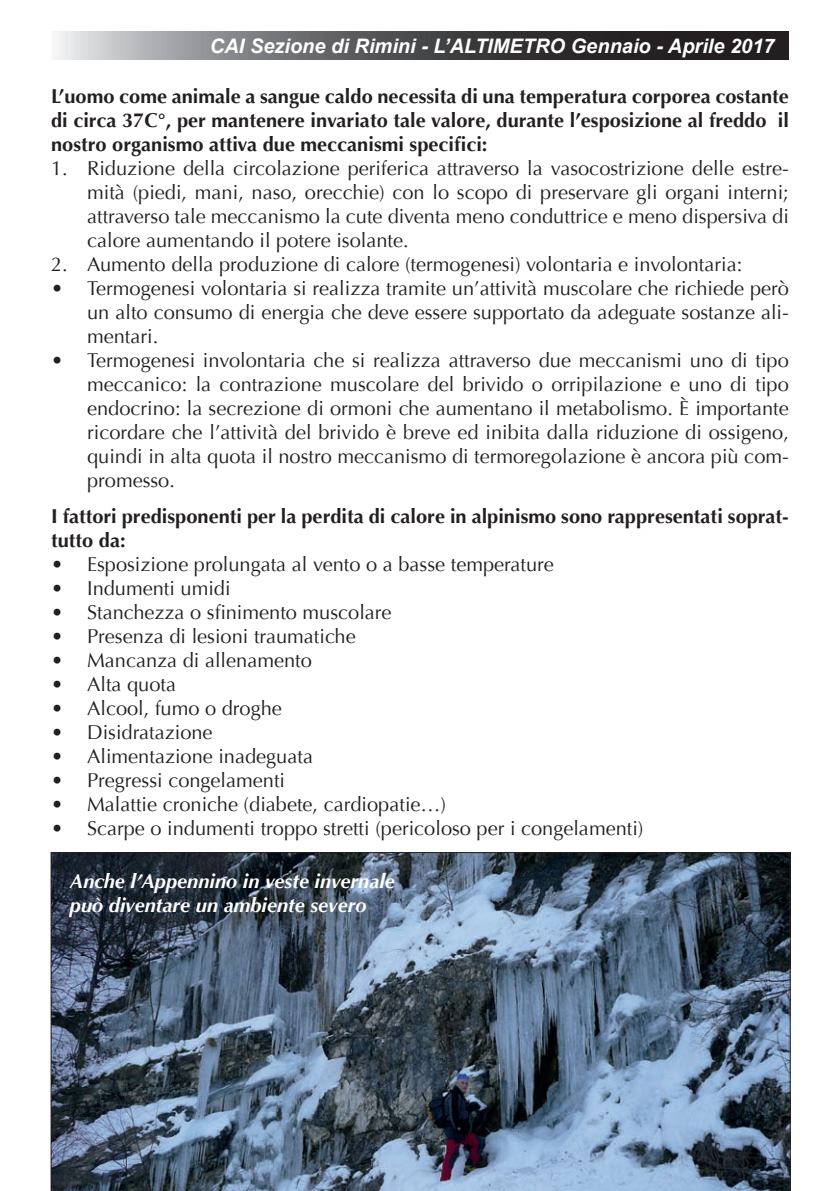
<style>
.page{position:relative;width:840px;height:1191px;background:#fff}
.page>*{position:absolute;margin:0;border:0;box-sizing:border-box;transform-origin:0 0}
.t1{font:20px/24px "Optima";color:#231f20;text-align:justify}
.t2{font:700 20px/24px "Optima";color:#231f20;text-align:justify}
.t3{font:italic 700 20px/24px "Optima";color:#fff}
.t4{font:italic 700 20px "Arial";color:#fff}
</style>
<div class="page">
<svg style="left:56px;top:31px;width:732px;height:29px;background:#5c5b5d"></svg>
<svg style="left:51px;top:852px;width:739px;height:339px;background:#516478"></svg>
<p class="t4" style="left:210px;top:32px;width:566px">CAI Sezione di Rimini - L’ALTIMETRO Gennaio - Aprile 2017</p>
<p class="t2" style="left:51px;top:84px;width:739px">L’uomo come animale a sangue caldo necessita di una temperatura corporea costante di circa 37C°, per mantenere invariato tale valore, durante l’esposizione al freddo il nostro organismo attiva due meccanismi specifici:</p>
<p class="t1" style="left:87px;top:156px;width:703px;text-indent:-36px">1. Riduzione della circolazione periferica attraverso la vasocostrizione delle estre&shy;mità (piedi, mani, naso, orecchie) con lo scopo di preservare gli organi interni; attraverso tale meccanismo la cute diventa meno conduttrice e meno dispersiva di calore aumentando il potere isolante.</p>
<p class="t1" style="left:51px;top:252px;width:692px">2. Aumento della produzione di calore (termogenesi) volontaria e involontaria:</p>
<p class="t1" style="left:87px;top:276px;width:703px;text-indent:-36px">• Termogenesi volontaria si realizza tramite un’attività muscolare che richiede però un alto consumo di energia che deve essere supportato da adeguate sostanze ali&shy;mentari.</p>
<p class="t1" style="left:87px;top:348px;width:702px;text-indent:-36px">• Termogenesi involontaria che si realizza attraverso due meccanismi uno di tipo meccanico: la contrazione muscolare del brivido o orripilazione e uno di tipo endocrino: la secrezione di ormoni che aumentano il metabolismo. È importante ricordare che l’attività del brivido è breve ed inibita dalla riduzione di ossigeno, quindi in alta quota il nostro meccanismo di termoregolazione è ancora più com&shy;promesso.</p>
<p class="t2" style="left:51px;top:504px;width:738px">I fattori predisponenti per la perdita di calore in alpinismo sono rappresentati soprat&shy;tutto da:</p>
<p class="t1" style="left:51px;top:552px;width:504px">• Esposizione prolungata al vento o a basse temperature</p>
<p class="t1" style="left:51px;top:576px;width:181px">• Indumenti umidi</p>
<p class="t1" style="left:51px;top:600px;width:342px">• Stanchezza o sfinimento muscolare</p>
<p class="t1" style="left:51px;top:624px;width:306px">• Presenza di lesioni traumatiche</p>
<p class="t1" style="left:51px;top:648px;width:262px">• Mancanza di allenamento</p>
<p class="t1" style="left:51px;top:672px;width:126px">• Alta quota</p>
<p class="t1" style="left:51px;top:696px;width:232px">• Alcool, fumo o droghe</p>
<p class="t1" style="left:51px;top:720px;width:163px">• Disidratazione</p>
<p class="t1" style="left:51px;top:744px;width:263px">• Alimentazione inadeguata</p>
<p class="t1" style="left:51px;top:768px;width:235px">• Pregressi congelamenti</p>
<p class="t1" style="left:51px;top:792px;width:396px">• Malattie croniche (diabete, cardiopatie…)</p>
<p class="t1" style="left:51px;top:816px;width:593px">• Scarpe o indumenti troppo stretti (pericoloso per i congelamenti)</p>
<p class="t3" style="left:70px;top:868px;width:326px">Anche l’Appennino in veste invernale può diventare un ambiente severo</p>
</div>
